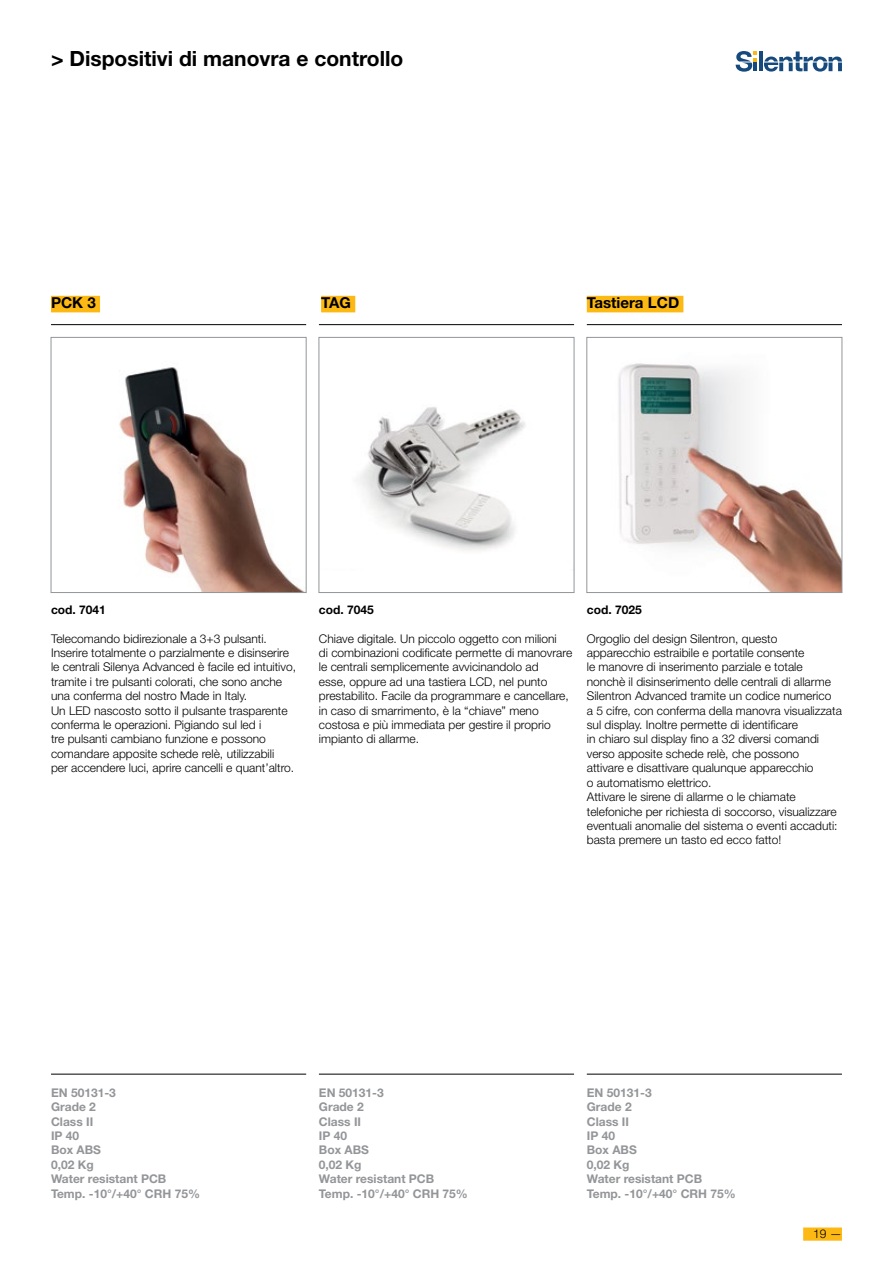
<style>
.page{position:relative;width:893px;height:1263px;background:#fff}
.page>*{position:absolute;margin:0;border:0;box-sizing:border-box;transform-origin:0 0}
.t1{font:700 21px "Helvetica Neue LT Std";color:#000}
.t2{font:700 15.15px "Helvetica Neue LT Std";color:#000}
.t3{font:300 12px/14.4px "Helvetica Neue LT Std";color:#000}
.t4{font:700 12px/14.4px "Helvetica Neue LT Std";color:#939598}
.t5{font:700 12px "Helvetica Neue LT Std";color:#000}
</style>
<div class="page">
<svg style="left:736px;top:51px;width:106px;height:21px"></svg>
<div style="left:803px;top:1227px;width:39px;height:14px;background:#fdb913"></div>
<img style="left:119px;top:367px;width:185px;height:224px">
<div style="left:51px;top:337px;width:255px;height:256px;border:1px solid #939598"></div>
<hr style="left:51px;top:324px;width:255px;height:1px;background:#000">
<img style="left:359px;top:407px;width:166px;height:144px">
<div style="left:319px;top:337px;width:255px;height:256px;border:1px solid #939598"></div>
<hr style="left:319px;top:324px;width:255px;height:1px;background:#000">
<img style="left:618px;top:363px;width:222px;height:228px">
<div style="left:587px;top:337px;width:255px;height:256px;border:1px solid #939598"></div>
<hr style="left:587px;top:324px;width:255px;height:1px;background:#000">
<hr style="left:587px;top:1074px;width:255px;height:1px;background:#000">
<hr style="left:319px;top:1074px;width:255px;height:1px;background:#000">
<hr style="left:51px;top:1074px;width:255px;height:1px;background:#000">
<div style="left:51px;top:296px;width:49px;height:16px;background:#fdb913"></div>
<div style="left:321px;top:296px;width:34px;height:16px;background:#fdb913"></div>
<div style="left:587px;top:296px;width:96px;height:16px;background:#fdb913"></div>
<h1 class="t1" style="left:51px;top:46px;width:354px">&gt; Dispositivi di manovra e controllo</h1>
<p class="t2" style="left:51px;top:294px;width:46px">PCK 3</p>
<p class="t2" style="left:321px;top:294px;width:31px">TAG</p>
<p class="t2" style="left:587px;top:294px;width:94px">Tastiera LCD</p>
<p class="t5" style="left:51px;top:602px;width:56px">cod. 7041</p>
<p class="t3" style="left:51px;top:631px;width:246px">Telecomando bidirezionale a 3+3 pulsanti.<br>Inserire totalmente o parzialmente e disinserire le centrali Silenya Advanced è facile ed intuitivo, tramite i tre pulsanti colorati, che sono anche una conferma del nostro Made in Italy.<br>Un LED nascosto sotto il pulsante trasparente conferma le operazioni. Pigiando sul led i<br>tre pulsanti cambiano funzione e possono comandare apposite schede relè, utilizzabili<br>per accendere luci, aprire cancelli e quant’altro.</p>
<p class="t5" style="left:319px;top:602px;width:56px">cod. 7045</p>
<p class="t3" style="left:319px;top:631px;width:255px">Chiave digitale. Un piccolo oggetto con milioni<br>di combinazioni codificate permette di manovrare le centrali semplicemente avvicinandolo ad<br>esse, oppure ad una tastiera LCD, nel punto prestabilito. Facile da programmare e cancellare, in caso di smarrimento, è la “chiave” meno costosa e più immediata per gestire il proprio impianto di allarme.</p>
<p class="t5" style="left:587px;top:602px;width:56px">cod. 7025</p>
<p class="t3" style="left:587px;top:631px;width:257px">Orgoglio del design Silentron, questo apparecchio estraibile e portatile consente<br>le manovre di inserimento parziale e totale nonchè il disinserimento delle centrali di allarme Silentron Advanced tramite un codice numerico<br>a 5 cifre, con conferma della manovra visualizzata sul display. Inoltre permette di identificare<br>in chiaro sul display fino a 32 diversi comandi verso apposite schede relè, che possono<br>attivare e disattivare qualunque apparecchio<br>o automatismo elettrico.<br>Attivare le sirene di allarme o le chiamate telefoniche per richiesta di soccorso, visualizzare eventuali anomalie del sistema o eventi accaduti: basta premere un tasto ed ecco fatto!</p>
<p class="t4" style="left:51px;top:1085px;width:151px">EN 50131-3<br>Grade 2<br>Class II<br>IP 40<br>Box ABS<br>0,02 Kg<br>Water resistant PCB<br>Temp. -10°/+40° CRH 75%</p>
<p class="t4" style="left:319px;top:1085px;width:151px">EN 50131-3<br>Grade 2<br>Class II<br>IP 40<br>Box ABS<br>0,02 Kg<br>Water resistant PCB<br>Temp. -10°/+40° CRH 75%</p>
<p class="t4" style="left:587px;top:1085px;width:151px">EN 50131-3<br>Grade 2<br>Class II<br>IP 40<br>Box ABS<br>0,02 Kg<br>Water resistant PCB<br>Temp. -10°/+40° CRH 75%</p>
<p class="t3" style="left:813px;top:1226px;width:30px">19 —</p>
</div>
